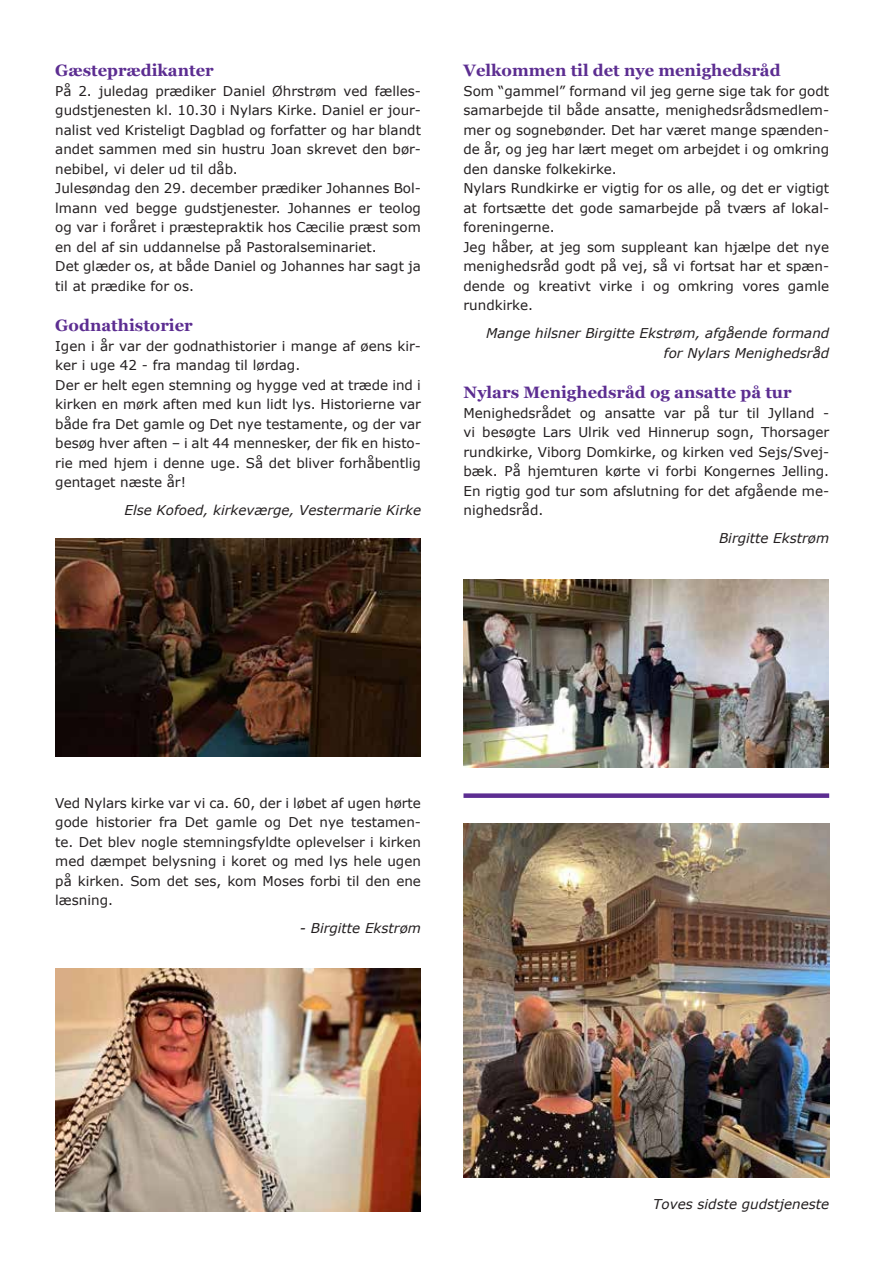
<style>
.page{position:relative;width:893px;height:1263px;background:#fff}
.page>*{position:absolute;margin:0;border:0;box-sizing:border-box;transform-origin:0 0}
.t1{font:700 16.5px "Georgia";color:#5c2d91}
.t2{font:13.5px/19.5px "Verdana";color:#231f20}
.t3{font:italic 13.5px/19.5px "Verdana";color:#231f20;text-align:right}
</style>
<div class="page">
<img style="left:463px;top:580px;width:366px;height:188px">
<img style="left:55px;top:968px;width:366px;height:244px">
<img style="left:55px;top:538px;width:366px;height:219px">
<img style="left:463px;top:823px;width:366px;height:355px">
<div style="left:463px;top:793px;width:366px;height:5px;background:#5c2d91"></div>
<p class="t1" style="left:55px;top:58px;width:160px">Gæsteprædikanter</p>
<p class="t2" style="left:55px;top:81px;width:367px">På 2. juledag prædiker Daniel Øhrstrøm ved fælles&shy;gudstjenesten kl. 10.30 i Nylars Kirke. Daniel er jour&shy;nalist ved Kristeligt Dagblad og forfatter og har blandt andet sammen med sin hustru Joan skrevet den bør&shy;nebibel, vi deler ud til dåb.<br>Julesøndag den 29. december prædiker Johannes Bol&shy;lmann ved begge gudstjenester. Johannes er teolog og var i foråret i præstepraktik hos Cæcilie præst som en del af sin uddannelse på Pastoralseminariet.<br>Det glæder os, at både Daniel og Johannes har sagt ja til at prædike for os.</p>
<p class="t1" style="left:55px;top:313px;width:139px">Godnathistorier</p>
<p class="t2" style="left:55px;top:336px;width:367px">Igen i år var der godnathistorier i mange af øens kir&shy;ker i uge 42 - fra mandag til lørdag.<br>Der er helt egen stemning og hygge ved at træde ind i kirken en mørk aften med kun lidt lys. Historierne var både fra Det gamle og Det nye testamente, og der var besøg hver aften – i alt 44 mennesker, der fik en histo&shy;rie med hjem i denne uge. Så det bliver forhåbentlig gentaget næste år!</p>
<p class="t3" style="left:125px;top:501px;width:298px">Else Kofoed, kirkeværge, Vestermarie Kirke</p>
<p class="t1" style="left:463px;top:58px;width:319px">Velkommen til det nye menighedsråd</p>
<p class="t2" style="left:463px;top:81px;width:367px">Som “gammel” formand vil jeg gerne sige tak for godt samarbejde til både ansatte, menighedsrådsmedlem&shy;mer og sognebønder. Det har været mange spænden&shy;de år, og jeg har lært meget om arbejdet i og omkring den danske folkekirke.<br>Nylars Rundkirke er vigtig for os alle, og det er vigtigt at fortsætte det gode samarbejde på tværs af lokal&shy;foreningerne.<br>Jeg håber, at jeg som suppleant kan hjælpe det nye menighedsråd godt på vej, så vi fortsat har et spæn&shy;dende og kreativt virke i og omkring vores gamle rundkirke.</p>
<p class="t3" style="left:486px;top:324px;width:345px">Mange hilsner Birgitte Ekstrøm, afgående formand for Nylars Menighedsråd</p>
<p class="t1" style="left:463px;top:380px;width:330px">Nylars Menighedsråd og ansatte på tur</p>
<p class="t2" style="left:463px;top:403px;width:367px;text-align:justify">Menighedsrådet og ansatte var på tur til Jylland - vi besøgte Lars Ulrik ved Hinnerup sogn, Thorsager rundkirke, Viborg Domkirke, og kirken ved Sejs/Svej&shy;bæk. På hjemturen kørte vi forbi Kongernes Jelling.<br>En rigtig god tur som afslutning for det afgående me&shy;nighedsråd.</p>
<p class="t3" style="left:719px;top:529px;width:112px">Birgitte Ekstrøm</p>
<p class="t2" style="left:55px;top:793px;width:367px;text-align:justify">Ved Nylars kirke var vi ca. 60, der i løbet af ugen hørte gode historier fra Det gamle og Det nye testamen&shy;te. Det blev nogle stemningsfyldte oplevelser i kirken med dæmpet belysning i koret og med lys hele ugen på kirken. Som det ses, kom Moses forbi til den ene læsning.</p>
<p class="t3" style="left:300px;top:919px;width:123px">- Birgitte Ekstrøm</p>
<p class="t3" style="left:653px;top:1195px;width:177px">Toves sidste gudstjeneste</p>
</div>
